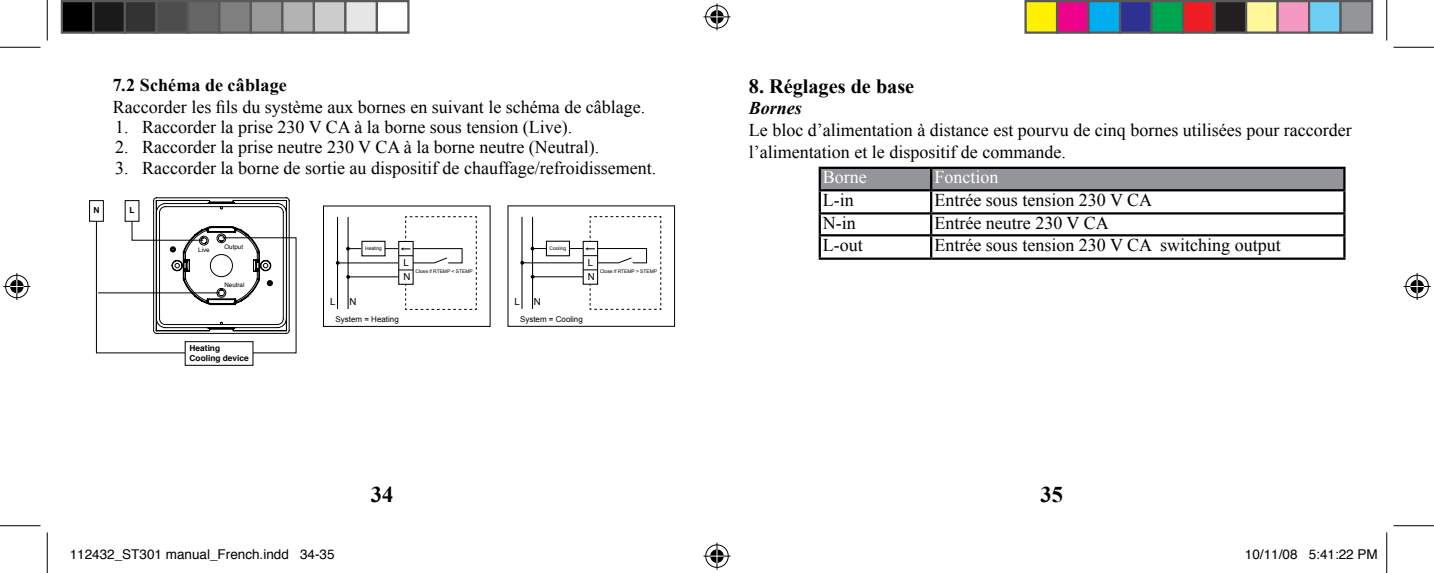
<style>
.page{position:relative;width:1434px;height:573px;background:#fff}
.page>*{position:absolute;margin:0;border:0;box-sizing:border-box;transform-origin:0 0}
.t1{font:700 22.5px "Times New Roman";color:#000}
.t2{font:700 20.25px "Times New Roman";color:#000}
.t3{font:18px/21.6px "Times New Roman";color:#000}
.t4{font:700 18px "Times New Roman";letter-spacing:.005em;color:#000}
.t5{font:18px "Times New Roman";color:#fff}
.t6{font:italic 700 18px "Times New Roman";color:#000}
.t7{font:13.5px "Helvetica";color:#000}
.t8{font:9.67px "Arial";color:#000}
.t9{font:700 8.33px/9.9px "Helvetica";color:#000}
.t10{font:7.88px "Arial";color:#000}
.t11{font:6.3px "Helvetica";color:#000}
.t12{font:4.95px "Arial";color:#000}
</style>
<div class="page">
<div style="left:508px;top:206px;width:167px;height:121px;border:1px solid #000"></div>
<svg style="left:520px;top:216px;width:141px;height:94px"></svg>
<div style="left:323px;top:206px;width:167px;height:121px;border:1px solid #000"></div>
<svg style="left:336px;top:216px;width:141px;height:94px"></svg>
<svg style="left:96px;top:197px;width:200px;height:156px"></svg>
<div style="left:185px;top:342px;width:68px;height:23px;background:#fff"></div>
<div style="left:185px;top:341px;width:68px;height:24px;border:1px solid #000"></div>
<div style="left:125px;top:201px;width:14px;height:20px;background:#fff"></div>
<div style="left:90px;top:201px;width:13px;height:20px;background:#fff"></div>
<div style="left:89px;top:200px;width:15px;height:21px;border:1px solid #000"></div>
<div style="left:821px;top:169px;width:522px;height:20px;background:#939598"></div>
<hr style="left:930px;top:169px;width:2px;height:20px;background:#000">
<hr style="left:930px;top:191px;width:2px;height:21px;background:#000">
<hr style="left:819px;top:212px;width:112px;height:2px;background:#000">
<hr style="left:931px;top:212px;width:414px;height:2px;background:#000">
<hr style="left:930px;top:214px;width:2px;height:20px;background:#000">
<hr style="left:819px;top:234px;width:112px;height:2px;background:#000">
<hr style="left:931px;top:234px;width:414px;height:2px;background:#000">
<hr style="left:930px;top:236px;width:2px;height:21px;background:#000">
<hr style="left:819px;top:167px;width:112px;height:2px;background:#000">
<hr style="left:819px;top:169px;width:2px;height:20px;background:#000">
<hr style="left:931px;top:167px;width:414px;height:2px;background:#000">
<hr style="left:1343px;top:169px;width:2px;height:20px;background:#000">
<hr style="left:819px;top:189px;width:112px;height:2px;background:#000">
<hr style="left:819px;top:191px;width:2px;height:21px;background:#000">
<hr style="left:931px;top:189px;width:414px;height:2px;background:#000">
<hr style="left:1343px;top:191px;width:2px;height:21px;background:#000">
<hr style="left:819px;top:214px;width:2px;height:20px;background:#000">
<hr style="left:1343px;top:214px;width:2px;height:20px;background:#000">
<hr style="left:819px;top:236px;width:2px;height:21px;background:#000">
<hr style="left:1343px;top:236px;width:2px;height:21px;background:#000">
<hr style="left:819px;top:257px;width:112px;height:3px;background:#000">
<hr style="left:931px;top:257px;width:414px;height:3px;background:#000">
<hr style="left:0;top:47px;width:40px;height:1px;background:#000">
<hr style="left:1393px;top:47px;width:41px;height:1px;background:#000">
<hr style="left:0;top:525px;width:40px;height:1px;background:#000">
<hr style="left:1393px;top:525px;width:41px;height:1px;background:#000">
<hr style="left:47px;top:0;width:1px;height:40px;background:#000">
<hr style="left:47px;top:532px;width:1px;height:41px;background:#000">
<hr style="left:1386px;top:0;width:1px;height:40px;background:#000">
<hr style="left:1386px;top:532px;width:1px;height:41px;background:#000">
<svg style="left:703px;top:3px;width:27px;height:27px"></svg>
<svg style="left:703px;top:542px;width:27px;height:27px"></svg>
<svg style="left:3px;top:273px;width:27px;height:27px"></svg>
<svg style="left:1403px;top:273px;width:27px;height:27px"></svg>
<div style="left:62px;top:1px;width:31px;height:32px;background:#000"></div>
<div style="left:61px;top:0;width:33px;height:34px;border:2px solid #595959"></div>
<div style="left:93px;top:1px;width:32px;height:32px;background:#1a1a1a"></div>
<div style="left:92px;top:0;width:34px;height:34px;border:2px solid #595959"></div>
<div style="left:125px;top:1px;width:31px;height:32px;background:#333"></div>
<div style="left:124px;top:0;width:34px;height:34px;border:2px solid #595959"></div>
<div style="left:156px;top:1px;width:32px;height:32px;background:#4d4d4d"></div>
<div style="left:155px;top:0;width:34px;height:34px;border:2px solid #595959"></div>
<div style="left:188px;top:1px;width:31px;height:32px;background:#666"></div>
<div style="left:187px;top:0;width:33px;height:34px;border:2px solid #595959"></div>
<div style="left:219px;top:1px;width:32px;height:32px;background:#808080"></div>
<div style="left:218px;top:0;width:34px;height:34px;border:2px solid #595959"></div>
<div style="left:251px;top:1px;width:31px;height:32px;background:#999"></div>
<div style="left:250px;top:0;width:34px;height:34px;border:2px solid #595959"></div>
<div style="left:282px;top:1px;width:32px;height:32px;background:#b3b3b3"></div>
<div style="left:281px;top:0;width:34px;height:34px;border:2px solid #595959"></div>
<div style="left:314px;top:1px;width:31px;height:32px;background:#ccc"></div>
<div style="left:313px;top:0;width:33px;height:34px;border:2px solid #595959"></div>
<div style="left:345px;top:1px;width:32px;height:32px;background:#e6e6e6"></div>
<div style="left:344px;top:0;width:34px;height:34px;border:2px solid #595959"></div>
<div style="left:376px;top:0;width:34px;height:34px;border:2px solid #595959"></div>
<div style="left:1025px;top:1px;width:32px;height:32px;background:#fff101"></div>
<div style="left:1024px;top:0;width:34px;height:34px;border:2px solid #595959"></div>
<div style="left:1057px;top:1px;width:31px;height:32px;background:#ed028c"></div>
<div style="left:1056px;top:0;width:34px;height:34px;border:2px solid #595959"></div>
<div style="left:1088px;top:1px;width:32px;height:32px;background:#00aeef"></div>
<div style="left:1087px;top:0;width:34px;height:34px;border:2px solid #595959"></div>
<div style="left:1120px;top:1px;width:31px;height:32px;background:#2e3092"></div>
<div style="left:1119px;top:0;width:34px;height:34px;border:2px solid #595959"></div>
<div style="left:1151px;top:1px;width:32px;height:32px;background:#00a54f"></div>
<div style="left:1150px;top:0;width:34px;height:34px;border:2px solid #595959"></div>
<div style="left:1183px;top:1px;width:31px;height:32px;background:#ee1d23"></div>
<div style="left:1182px;top:0;width:34px;height:34px;border:2px solid #595959"></div>
<div style="left:1214px;top:1px;width:32px;height:32px;background:#231f20"></div>
<div style="left:1213px;top:0;width:34px;height:34px;border:2px solid #595959"></div>
<div style="left:1246px;top:1px;width:31px;height:32px;background:#fff79a"></div>
<div style="left:1245px;top:0;width:34px;height:34px;border:2px solid #595959"></div>
<div style="left:1277px;top:1px;width:32px;height:32px;background:#f499c2"></div>
<div style="left:1276px;top:0;width:34px;height:34px;border:2px solid #595959"></div>
<div style="left:1309px;top:1px;width:31px;height:32px;background:#6bcff6"></div>
<div style="left:1308px;top:0;width:34px;height:34px;border:2px solid #595959"></div>
<div style="left:1340px;top:1px;width:32px;height:32px;background:#939598"></div>
<div style="left:1339px;top:0;width:34px;height:34px;border:2px solid #595959"></div>
<p class="t4" style="left:113px;top:73px;width:175px">7.2 Schéma de câblage</p>
<p class="t3" style="left:113px;top:96px;width:534px">Raccorder les fils du système aux bornes en suivant le schéma de câblage.</p>
<p class="t3" style="left:115px;top:116px;width:459px">1. Raccorder la prise 230 V CA à la borne sous tension (Live).</p>
<p class="t3" style="left:115px;top:136px;width:486px">2. Raccorder la prise neutre 230 V CA à la borne neutre (Neutral).</p>
<p class="t3" style="left:115px;top:157px;width:542px">3. Raccorder la borne de sortie au dispositif de chauffage/refroidissement.</p>
<p class="t9" style="left:94px;top:205px;width:8px">N</p>
<p class="t9" style="left:130px;top:205px;width:7px">L</p>
<p class="t11" style="left:198px;top:245px;width:13px">Live</p>
<p class="t11" style="left:224px;top:242px;width:20px">Output</p>
<p class="t11" style="left:224px;top:279px;width:22px">Neutral</p>
<p class="t9" style="left:190px;top:343px;width:61px">Heating<br>Cooling device</p>
<p class="t12" style="left:365px;top:245px;width:18px">Heating</p>
<p class="t12" style="left:550px;top:245px;width:18px">Cooling</p>
<p class="t8" style="left:403px;top:257px;width:7px">L</p>
<p class="t8" style="left:588px;top:256px;width:7px">L</p>
<p class="t12" style="left:415px;top:268px;width:59px">Close if RTEMP &lt; STEMP</p>
<p class="t8" style="left:403px;top:270px;width:9px">N</p>
<p class="t12" style="left:600px;top:268px;width:59px">Close if RTEMP &gt; STEMP</p>
<p class="t8" style="left:588px;top:270px;width:9px">N</p>
<p class="t8" style="left:330px;top:296px;width:7px">L</p>
<p class="t8" style="left:349px;top:296px;width:9px">N</p>
<p class="t8" style="left:515px;top:296px;width:7px">L</p>
<p class="t8" style="left:534px;top:296px;width:9px">N</p>
<p class="t10" style="left:336px;top:314px;width:65px">System = Heating</p>
<p class="t10" style="left:520px;top:314px;width:64px">System = Cooling</p>
<p class="t1" style="left:371px;top:478px;width:24px">34</p>
<p class="t2" style="left:749px;top:72px;width:167px">8. Réglages de base</p>
<p class="t6" style="left:749px;top:96px;width:55px">Bornes</p>
<p class="t3" style="left:749px;top:119px;width:604px">Le bloc d’alimentation à distance est pourvu de cinq bornes utilisées pour raccorder l’alimentation et le dispositif de commande.</p>
<p class="t5" style="left:823px;top:165px;width:45px">Borne</p>
<p class="t5" style="left:934px;top:165px;width:66px">Fonction</p>
<p class="t3" style="left:823px;top:189px;width:32px">L-in</p>
<p class="t3" style="left:934px;top:189px;width:219px">Entrée sous tension 230 V CA</p>
<p class="t3" style="left:823px;top:212px;width:34px">N-in</p>
<p class="t3" style="left:934px;top:212px;width:176px">Entrée neutre 230 V CA</p>
<p class="t3" style="left:823px;top:234px;width:41px">L-out</p>
<p class="t3" style="left:934px;top:234px;width:348px">Entrée sous tension 230 V CA switching output</p>
<p class="t1" style="left:1041px;top:478px;width:24px">35</p>
<p class="t7" style="left:70px;top:544px;width:266px">112432_ST301 manual_French.indd 34-35</p>
<p class="t7" style="left:1245px;top:544px;width:134px">10/11/08 5:41:22 PM</p>
</div>
